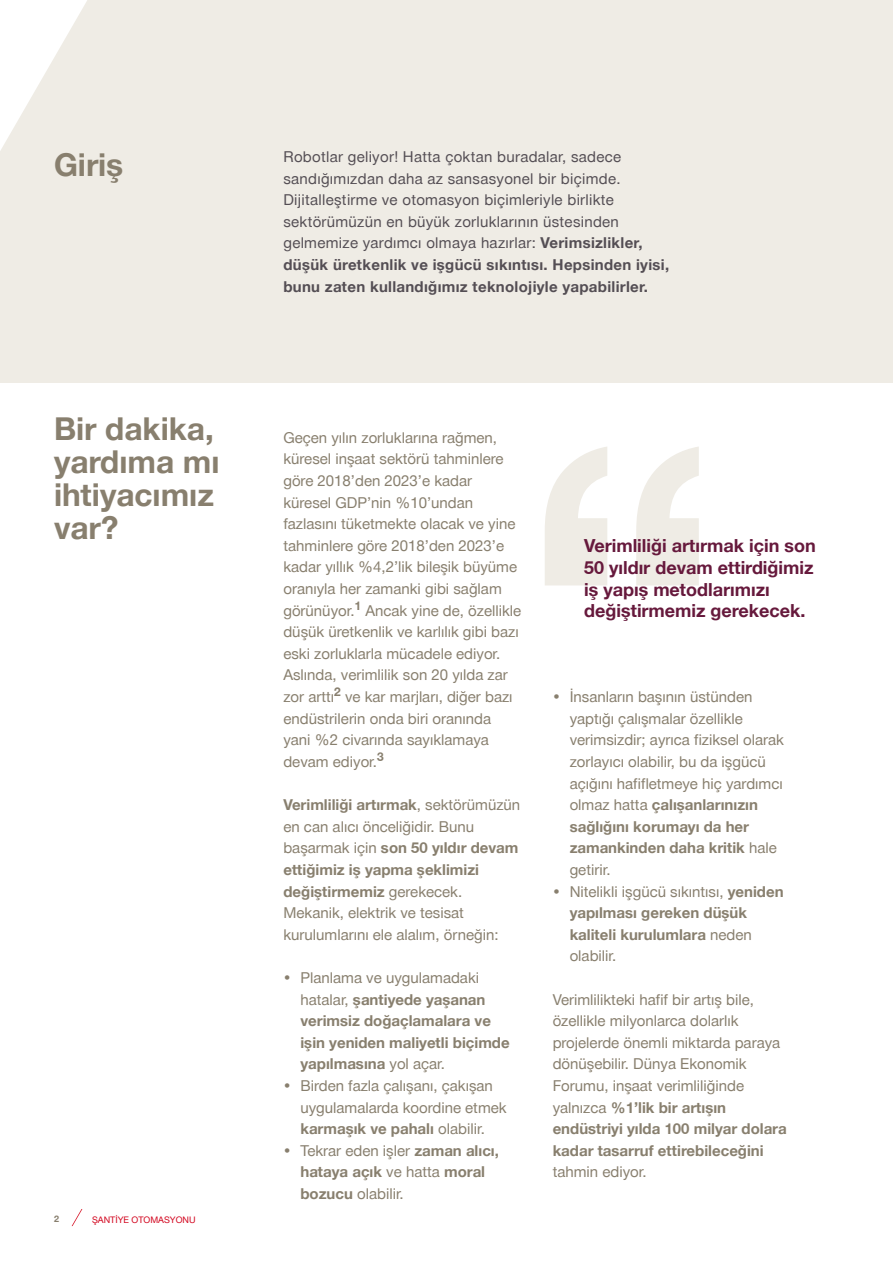
<style>
.page{position:relative;width:893px;height:1263px;background:#fff}
.page>*{position:absolute;margin:0;border:0;box-sizing:border-box;transform-origin:0 0}
.t1{font:700 31.5px/33px "Hilti";color:#887f6e}
.t2{font:700 18px/21.6px "Hilti";color:#66193c}
.t3{font:15px/21.6px "Hilti";color:#887f6e}
.t4{font:15px/21.6px "Hilti";letter-spacing:.02em;color:#544e54}
.t5{font:700 15px/21.6px "Hilti";color:#887f6e}
.t6{font:9px "Hilti";color:#d2051e}
.t7{font:700 9px "Hilti";color:#887f6e}
.s1{font-weight:700}
.s2{font-weight:400}
</style>
<div class="page">
<div style="left:0;top:0;width:893px;height:383px;background:#efece5"></div>
<svg style="left:545px;top:447px;width:154px;height:138px"></svg>
<svg style="left:0;top:0;width:87px;height:151px"></svg>
<svg style="left:72px;top:1209px;width:10px;height:17px"></svg>
<h1 class="t1" style="left:54px;top:148px;width:71px">Giriş</h1>
<p class="t4" style="left:283px;top:146px;width:387px">Robotlar geliyor! Hatta çoktan buradalar, sadece sandığımızdan daha az sansasyonel bir biçimde.<br>Dijitalleştirme ve otomasyon biçimleriyle birlikte sektörümüzün en büyük zorluklarının üstesinden gelmemize yardımcı olmaya hazırlar: <span class="s1">Verimsizlikler, düşük üretkenlik ve işgücü sıkıntısı. Hepsinden iyisi, bunu zaten kullandığımız teknolojiyle yapabilirler.</span></p>
<h1 class="t1" style="left:54px;top:412px;width:167px">Bir dakika, yardıma mı ihtiyacımız var?</h1>
<p class="t7" style="left:54px;top:1212px;width:7px">2</p>
<p class="t6" style="left:92px;top:1213px;width:105px">ŞANTİYE OTOMASYONU</p>
<p class="t3" style="left:283px;top:426px;width:239px">Geçen yılın zorluklarına rağmen, küresel inşaat sektörü tahminlere göre 2018’den 2023’e kadar küresel GDP’nin %10’undan fazlasını tüketmekte olacak ve yine tahminlere göre 2018’den 2023’e kadar yıllık %4,2’lik bileşik büyüme oranıyla her zamanki gibi sağlam görünüyor.<sup>1</sup> Ancak yine de, özellikle düşük üretkenlik ve karlılık gibi bazı eski zorluklarla mücadele ediyor.<br>Aslında, verimlilik son 20 yılda zar zor arttı<sup>2</sup> ve kar marjları, diğer bazı endüstrilerin onda biri oranında yani %2 civarında sayıklamaya devam ediyor.<sup>3</sup></p>
<p class="t3" style="left:283px;top:794px;width:238px"><span class="s1">Verimliliği artırmak</span>, sektörümüzün en can alıcı önceliğidir. Bunu başarmak için <span class="s1">son 50 yıldır devam ettiğimiz iş yapma şeklimizi değiştirmemiz</span> gerekecek.<br>Mekanik, elektrik ve tesisat kurulumlarını ele alalım, örneğin:</p>
<p class="t5" style="left:300px;top:966px;width:211px;text-indent:-17px"><span class="s2">• Planlama ve uygulamadaki hatalar,</span> şantiyede yaşanan verimsiz doğaçlamalara ve işin yeniden maliyetli biçimde yapılmasına <span class="s2">yol açar.</span></p>
<p class="t3" style="left:300px;top:1074px;width:208px;text-indent:-17px">• Birden fazla çalışanı, çakışan uygulamalarda koordine etmek <span class="s1">karmaşık ve pahalı</span> olabilir.</p>
<p class="t3" style="left:300px;top:1139px;width:200px;text-indent:-17px">• Tekrar eden işler <span class="s1">zaman alıcı, hataya açık</span> ve hatta <span class="s1">moral bozucu</span> olabilir.</p>
<p class="t2" style="left:584px;top:535px;width:233px">Verimliliği artırmak için son<br>50 yıldır devam ettirdiğimiz iş yapış metodlarımızı değiştirmemiz gerekecek.</p>
<p class="t3" style="left:570px;top:686px;width:216px;text-indent:-17px">• İnsanların başının üstünden yaptığı çalışmalar özellikle verimsizdir; ayrıca fiziksel olarak zorlayıcı olabilir, bu da işgücü açığını hafifletmeye hiç yardımcı olmaz hatta <span class="s1">çalışanlarınızın sağlığını korumayı da her zamankinden daha kritik</span> hale getirir.</p>
<p class="t5" style="left:570px;top:880px;width:215px;text-indent:-17px"><span class="s2">• Nitelikli işgücü sıkıntısı,</span> yeniden yapılması gereken düşük kaliteli kurulumlara <span class="s2">neden olabilir.</span></p>
<p class="t3" style="left:553px;top:988px;width:236px">Verimlilikteki hafif bir artış bile, özellikle milyonlarca dolarlık projelerde önemli miktarda paraya dönüşebilir. Dünya Ekonomik Forumu, inşaat verimliliğinde yalnızca <span class="s1">%1’lik bir artışın endüstriyi yılda 100 milyar dolara kadar tasarruf ettirebileceğini</span></p>
<p class="t3" style="left:553px;top:1161px;width:95px">tahmin ediyor.</p>
</div>
